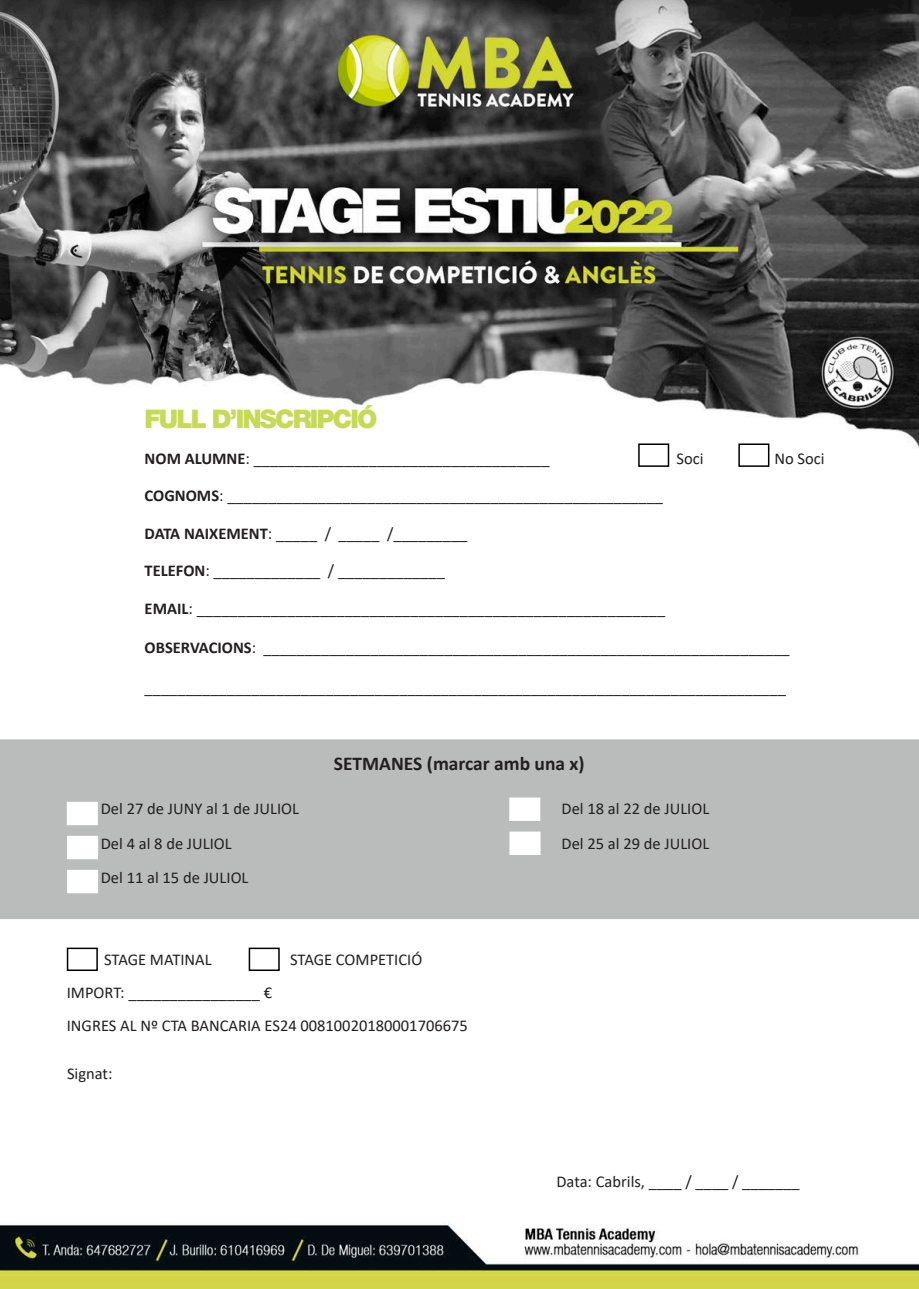
<style>
.page{position:relative;width:919px;height:1289px;background:#fff}
.page>*{position:absolute;margin:0;border:0;box-sizing:border-box;transform-origin:0 0}
.t1{font:900 25.5px "Helvetica Neue LT Com";letter-spacing:-.07em;color:#c6da55}
.t2{font:700 19.5px "Calibri";color:#231f20}
.t3{font:16.5px "Calibri";color:#231f20}
.s1{font-weight:700}
</style>
<div class="page">
<img style="left:0;top:0;width:918px;height:1288px">
<div style="left:0;top:739px;width:918px;height:180px;background:#babcbc"></div>
<div style="left:67px;top:801px;width:31px;height:24px;background:#fff;border:2px solid #fff"></div>
<div style="left:67px;top:835px;width:31px;height:24px;background:#fff;border:2px solid #fff"></div>
<div style="left:67px;top:869px;width:31px;height:24px;background:#fff;border:2px solid #fff"></div>
<div style="left:509px;top:797px;width:31px;height:24px;background:#fff;border:2px solid #fff"></div>
<div style="left:509px;top:831px;width:31px;height:24px;background:#fff;border:2px solid #fff"></div>
<div style="left:67px;top:947px;width:31px;height:24px;background:#fff;border:2px solid #000001"></div>
<div style="left:249px;top:947px;width:31px;height:24px;background:#fff;border:2px solid #000001"></div>
<div style="left:638px;top:443px;width:31px;height:24px;background:#fff;border:2px solid #000001"></div>
<div style="left:738px;top:443px;width:31px;height:24px;background:#fff;border:2px solid #000001"></div>
<p class="t1" style="left:145px;top:404px;width:234px">FULL D’INSCRIPCIÓ</p>
<p class="t3" style="left:145px;top:447px;width:406px"><span class="s1">NOM ALUMNE</span>: ____________________________________</p>
<p class="t3" style="left:676px;top:447px;width:29px">Soci</p>
<p class="t3" style="left:774px;top:447px;width:52px">No Soci</p>
<p class="t3" style="left:145px;top:484px;width:520px"><span class="s1">COGNOMS</span>: _____________________________________________________</p>
<p class="t3" style="left:145px;top:522px;width:324px"><span class="s1">DATA NAIXEMENT</span>: _____ / _____ /_________</p>
<p class="t3" style="left:145px;top:559px;width:302px"><span class="s1">TELEFON</span>: _____________ / _____________</p>
<p class="t3" style="left:145px;top:597px;width:522px"><span class="s1">EMAIL</span>: _________________________________________________________</p>
<p class="t3" style="left:145px;top:636px;width:646px"><span class="s1">OBSERVACIONS</span>: ________________________________________________________________</p>
<p class="t3" style="left:145px;top:676px;width:642px">______________________________________________________________________________</p>
<p class="t3" style="left:101px;top:797px;width:200px">Del 27 de JUNY al 1 de JULIOL</p>
<p class="t3" style="left:101px;top:831px;width:132px">Del 4 al 8 de JULIOL</p>
<p class="t3" style="left:101px;top:866px;width:149px">Del 11 al 15 de JULIOL</p>
<p class="t2" style="left:334px;top:750px;width:252px">SETMANES (marcar amb una x)</p>
<p class="t3" style="left:561px;top:797px;width:149px">Del 18 al 22 de JULIOL</p>
<p class="t3" style="left:561px;top:831px;width:149px">Del 25 al 29 de JULIOL</p>
<p class="t3" style="left:104px;top:948px;width:109px">STAGE MATINAL</p>
<p class="t3" style="left:290px;top:948px;width:134px">STAGE COMPETICIÓ</p>
<p class="t3" style="left:67px;top:981px;width:207px">IMPORT: ________________ €</p>
<p class="t3" style="left:67px;top:1014px;width:402px">INGRES AL Nº CTA BANCARIA ES24 00810020180001706675</p>
<p class="t3" style="left:67px;top:1062px;width:47px">Signat:</p>
<p class="t3" style="left:556px;top:1170px;width:245px">Data: Cabrils, ____ / ____ / _______</p>
</div>
